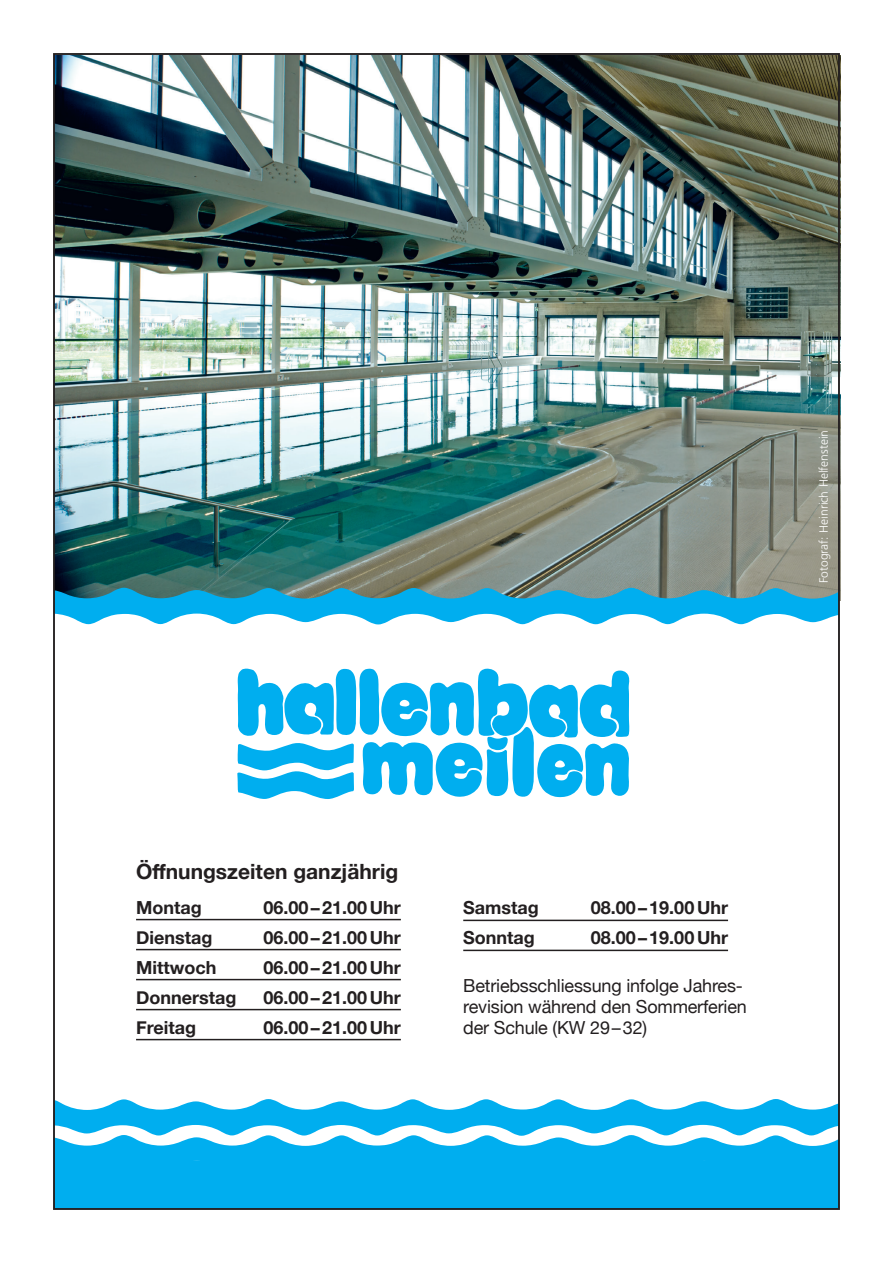
<style>
.page{position:relative;width:893px;height:1263px;background:#fff}
.page>*{position:absolute;margin:0;border:0;box-sizing:border-box;transform-origin:0 0}
.t1{font:700 21px "Helvetica Neue";color:#231f20}
.t2{font:700 18px "Helvetica Neue";color:#231f20}
.t3{font:18px/21px "Helvetica Neue";letter-spacing:-.01em;color:#231f20}
.t4{font:300 12px "Frutiger";color:#fff}
</style>
<div class="page">
<img style="left:56px;top:55px;width:785px;height:546px">
<hr style="left:136px;top:919px;width:265px;height:1px;background:#231f20">
<hr style="left:136px;top:949px;width:265px;height:1px;background:#231f20">
<hr style="left:136px;top:979px;width:265px;height:1px;background:#231f20">
<hr style="left:136px;top:1009px;width:265px;height:1px;background:#231f20">
<hr style="left:136px;top:1039px;width:265px;height:1px;background:#231f20">
<svg style="left:237px;top:668px;width:392px;height:131px"></svg>
<hr style="left:463px;top:920px;width:265px;height:1px;background:#231f20">
<hr style="left:463px;top:950px;width:265px;height:1px;background:#231f20">
<svg style="left:56px;top:1099px;width:781px;height:62px"></svg>
<div style="left:54px;top:1161px;width:785px;height:48px;background:#00aeef"></div>
<svg style="left:56px;top:588px;width:781px;height:36px"></svg>
<p class="t4" style="left:817px;top:583px;width:154px;rotate:-90deg">Fotograf: Heinrich Helfenstein</p>
<p class="t1" style="left:136px;top:855px;width:264px">Öffnungszeiten ganzjährig</p>
<p class="t2" style="left:136px;top:893px;width:67px">Montag</p>
<p class="t2" style="left:264px;top:893px;width:139px">06.00–21.00 Uhr</p>
<p class="t2" style="left:136px;top:923px;width:78px">Dienstag</p>
<p class="t2" style="left:264px;top:923px;width:139px">06.00–21.00 Uhr</p>
<p class="t2" style="left:136px;top:953px;width:82px">Mittwoch</p>
<p class="t2" style="left:264px;top:953px;width:139px">06.00–21.00 Uhr</p>
<p class="t2" style="left:136px;top:983px;width:102px">Donnerstag</p>
<p class="t2" style="left:264px;top:983px;width:139px">06.00–21.00 Uhr</p>
<p class="t2" style="left:136px;top:1013px;width:61px">Freitag</p>
<p class="t2" style="left:264px;top:1013px;width:139px">06.00–21.00 Uhr</p>
<p class="t2" style="left:463px;top:894px;width:77px">Samstag</p>
<p class="t2" style="left:591px;top:894px;width:139px">08.00–19.00 Uhr</p>
<p class="t2" style="left:463px;top:924px;width:73px">Sonntag</p>
<p class="t2" style="left:591px;top:924px;width:139px">08.00–19.00 Uhr</p>
<p class="t3" style="left:463px;top:976px;width:285px">Betriebsschliessung infolge Jahres&shy;revision während den Sommerferien der Schule (KW 29–32)</p>
</div>
